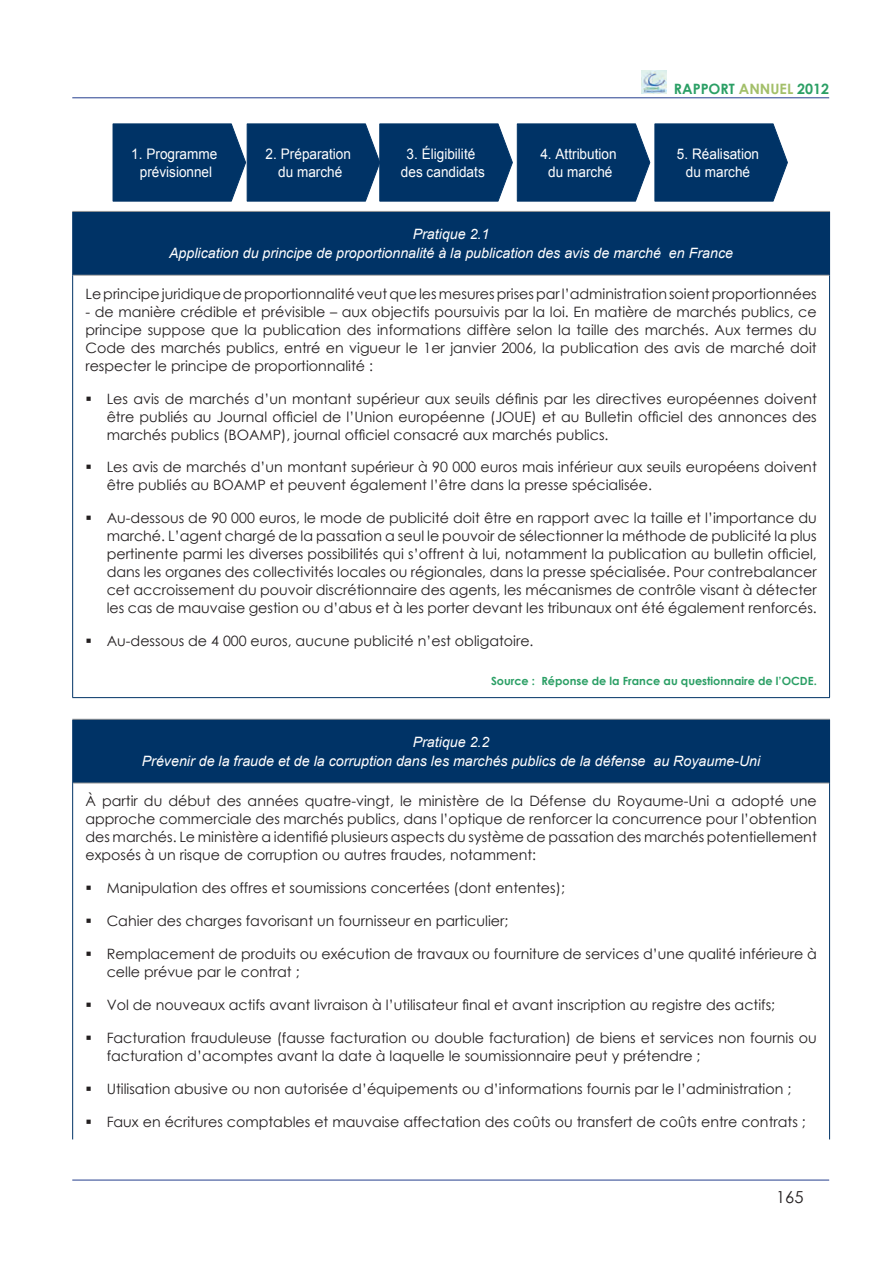
<style>
.page{position:relative;width:893px;height:1263px;background:#fff}
.page>*{position:absolute;margin:0;border:0;box-sizing:border-box;transform-origin:0 0}
.t1{font:16.5px "Century Gothic";color:#231f20}
.t2{font:14.55px/17.4px "Arial";letter-spacing:.005em;color:#fff;text-align:center;scale:.93 1}
.puce_III_4{font:14.25px/18px "Century Gothic";color:#231f20}
.TEXTE{font:14.25px/18px "Century Gothic";color:#231f20;text-align:justify}
.TEXTE-2{font:italic 14.25px "Arial";color:#fff}
.t3{font:700 14.25px "Century Gothic";color:#2b9f65}
.texte_source_Etaliqu{font:700 11.25px "Century Gothic";color:#2b9f65}
.s1{color:#a3bf69}
</style>
<div class="page">
<hr style="left:72px;top:1180px;width:757px;height:1px;background:#253f8e">
<img style="left:642px;top:71px;width:24px;height:23px">
<hr style="left:72px;top:97px;width:757px;height:1px;background:#253f8e">
<svg style="left:112px;top:124px;width:676px;height:78px;background:#134271"></svg>
<div style="left:73px;top:211px;width:757px;height:64px;background:#036"></div>
<hr style="left:72px;top:212px;width:1px;height:63px;background:#036">
<hr style="left:72px;top:275px;width:1px;height:422px;background:#036">
<hr style="left:829px;top:275px;width:1px;height:422px;background:#036">
<hr style="left:72px;top:697px;width:758px;height:1px;background:#036">
<hr style="left:72px;top:211px;width:758px;height:1px;background:#999">
<hr style="left:73px;top:275px;width:756px;height:1px;background:#999">
<div style="left:73px;top:719px;width:757px;height:64px;background:#036"></div>
<hr style="left:72px;top:720px;width:1px;height:63px;background:#036">
<hr style="left:72px;top:783px;width:1px;height:356px;background:#036">
<hr style="left:829px;top:783px;width:1px;height:356px;background:#036">
<hr style="left:72px;top:719px;width:758px;height:1px;background:#999">
<hr style="left:73px;top:783px;width:756px;height:1px;background:#999">
<p class="t2" style="left:131px;top:146px;width:94px">1. Programme prévisionnel</p>
<p class="t2" style="left:266px;top:146px;width:93px">2. Préparation du marché</p>
<p class="t2" style="left:401px;top:146px;width:92px">3. Éligibilité des candidats</p>
<p class="t2" style="left:540px;top:146px;width:83px">4. Attribution du marché</p>
<p class="t3" style="left:674px;top:78px;width:157px">RAPPORT <span class="s1">ANNUEL</span> 2012</p>
<p class="t2" style="left:677px;top:146px;width:90px">5. Réalisation du marché</p>
<p class="TEXTE-2" style="left:413px;top:225px;width:78px">Pratique 2.1</p>
<p class="TEXTE-2" style="left:169px;top:244px;width:565px">Application du principe de proportionnalité à la publication des avis de marché en France</p>
<p class="TEXTE" style="left:85px;top:284px;width:733px">Le principe juridique de proportionnalité veut que les mesures prises par l’administration soient proportionnées</p>
<p class="TEXTE" style="left:85px;top:302px;width:733px">- de manière crédible et prévisible – aux objectifs poursuivis par la loi. En matière de marchés publics, ce principe suppose que la publication des informations diffère selon la taille des marchés. Aux termes du Code des marchés publics, entré en vigueur le 1er janvier 2006, la publication des avis de marché doit respecter le principe de proportionnalité :</p>
<p class="puce_III_4" style="left:107px;top:389px;width:712px;text-align:justify;text-indent:-21px">▪ Les avis de marchés d’un montant supérieur aux seuils définis par les directives européennes doivent être publiés au Journal officiel de l’Union européenne (JOUE) et au Bulletin officiel des annonces des marchés publics (BOAMP), journal officiel consacré aux marchés publics.</p>
<p class="puce_III_4" style="left:107px;top:458px;width:712px;text-indent:-21px">▪ Les avis de marchés d’un montant supérieur à 90 000 euros mais inférieur aux seuils européens doivent être publiés au BOAMP et peuvent également l’être dans la presse spécialisée.</p>
<p class="puce_III_4" style="left:107px;top:509px;width:712px;text-align:justify;text-indent:-21px">▪ Au-dessous de 90 000 euros, le mode de publicité doit être en rapport avec la taille et l’importance du marché. L’agent chargé de la passation a seul le pouvoir de sélectionner la méthode de publicité la plus pertinente parmi les diverses possibilités qui s’offrent à lui, notamment la publication au bulletin officiel, dans les organes des collectivités locales ou régionales, dans la presse spécialisée. Pour contrebalancer cet accroissement du pouvoir discrétionnaire des agents, les mécanismes de contrôle visant à détecter les cas de mauvaise gestion ou d’abus et à les porter devant les tribunaux ont été également renforcés.</p>
<p class="puce_III_4" style="left:85px;top:632px;width:450px">▪ Au-dessous de 4 000 euros, aucune publicité n’est obligatoire.</p>
<p class="texte_source_Etaliqu" style="left:491px;top:672px;width:327px">Source : Réponse de la France au questionnaire de l’OCDE.</p>
<p class="TEXTE-2" style="left:413px;top:732px;width:78px">Pratique 2.2</p>
<p class="TEXTE-2" style="left:142px;top:752px;width:620px">Prévenir de la fraude et de la corruption dans les marchés publics de la défense au Royaume-Uni</p>
<p class="TEXTE" style="left:85px;top:792px;width:733px">À partir du début des années quatre-vingt, le ministère de la Défense du Royaume-Uni a adopté une approche commerciale des marchés publics, dans l’optique de renforcer la concurrence pour l’obtention des marchés. Le ministère a identifié plusieurs aspects du système de passation des marchés potentiellement exposés à un risque de corruption ou autres fraudes, notamment:</p>
<p class="puce_III_4" style="left:85px;top:879px;width:481px">▪ Manipulation des offres et soumissions concertées (dont ententes);</p>
<p class="puce_III_4" style="left:85px;top:912px;width:424px">▪ Cahier des charges favorisant un fournisseur en particulier;</p>
<p class="puce_III_4" style="left:107px;top:945px;width:712px;text-indent:-21px">▪ Remplacement de produits ou exécution de travaux ou fourniture de services d’une qualité inférieure à celle prévue par le contrat ;</p>
<p class="puce_III_4" style="left:85px;top:996px;width:691px">▪ Vol de nouveaux actifs avant livraison à l’utilisateur final et avant inscription au registre des actifs;</p>
<p class="puce_III_4" style="left:107px;top:1028px;width:712px;text-indent:-21px">▪ Facturation frauduleuse (fausse facturation ou double facturation) de biens et services non fournis ou facturation d’acomptes avant la date à laquelle le soumissionnaire peut y prétendre ;</p>
<p class="puce_III_4" style="left:85px;top:1079px;width:707px">▪ Utilisation abusive ou non autorisée d’équipements ou d’informations fournis par le l’administration ;</p>
<p class="puce_III_4" style="left:85px;top:1112px;width:722px">▪ Faux en écritures comptables et mauvaise affectation des coûts ou transfert de coûts entre contrats ;</p>
<p class="t1" style="left:776px;top:1185px;width:29px">165</p>
</div>
